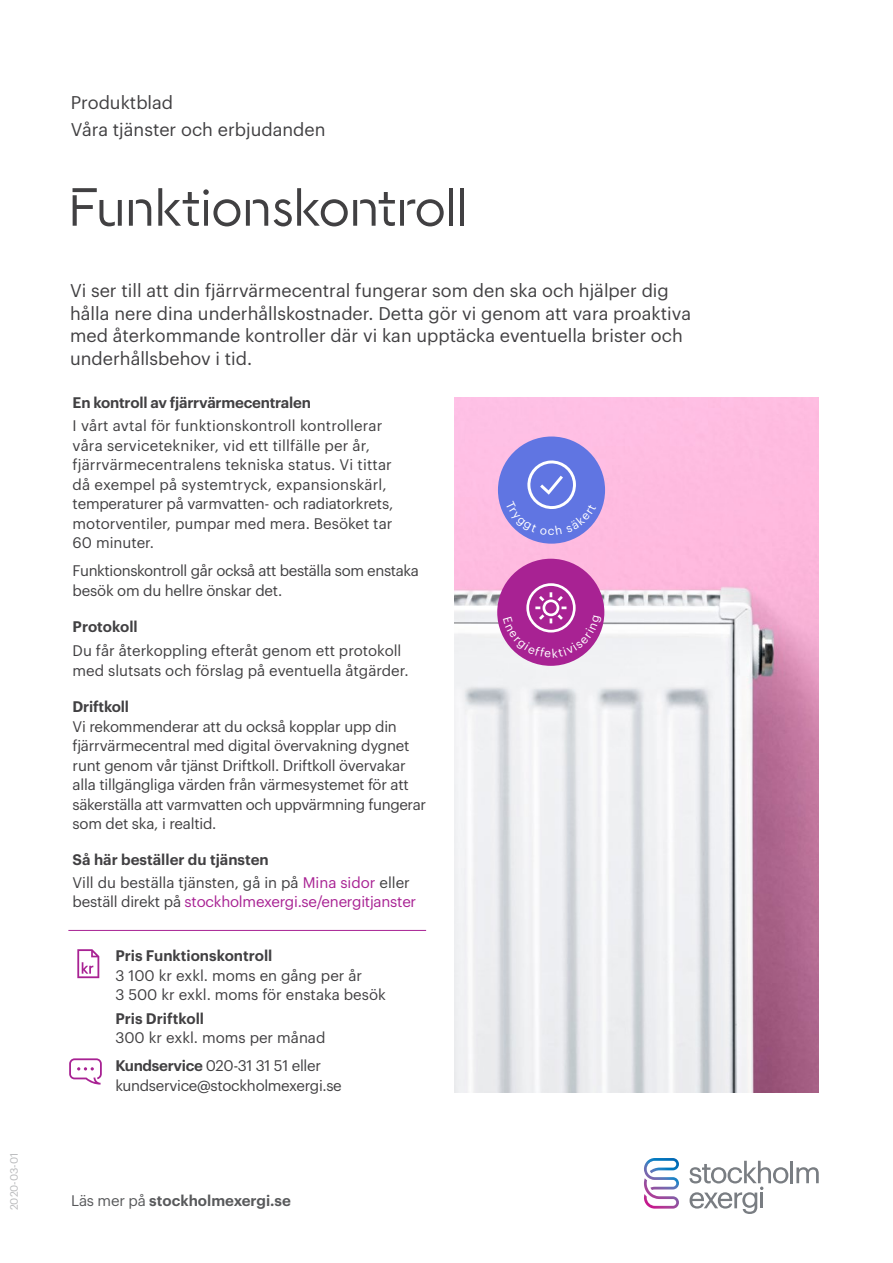
<style>
.page{position:relative;width:893px;height:1263px;background:#fff}
.page>*{position:absolute;margin:0;border:0;box-sizing:border-box;transform-origin:0 0}
.t1{font:52.5px "Stockholm Exergi Headline";color:#414042}
.t2{font:18px/22.5px "Graphik";color:#414042}
.t3{font:15px/19.5px "Graphik";letter-spacing:-.015em;color:#414042}
.t4{font:15px/19.5px "Graphik";letter-spacing:.01em;color:#414042}
.t5{font:600 15px "Graphik";letter-spacing:-.015em;color:#414042}
.t6{font:600 15px "Graphik";color:#58595b}
.t7{font:11.85px "Graphik";color:#fff}
.t8{font:10.5px "Graphik";color:#b7b8ba}
.s1{color:#a82293}
.s2{font-weight:600}
.s3{font-weight:400}
</style>
<div class="page">
<svg style="left:796px;top:1167px;width:23px;height:16px"></svg>
<svg style="left:689px;top:1161px;width:99px;height:53px"></svg>
<hr style="left:791px;top:1161px;width:2px;height:22px;background:#797d82">
<svg style="left:644px;top:1158px;width:35px;height:50px"></svg>
<img style="left:454px;top:397px;width:365px;height:696px">
<hr style="left:68px;top:930px;width:358px;height:1px;background:#a82293">
<svg style="left:77px;top:949px;width:22px;height:29px"></svg>
<svg style="left:69px;top:1058px;width:33px;height:26px"></svg>
<div style="left:497px;top:559px;width:107px;height:107px;background:#a82293;border-radius:50%"></div>
<div style="left:498px;top:436px;width:107px;height:108px;background:#6075e2;border-radius:50%"></div>
<svg style="left:503px;top:583px;width:99px;height:75px"></svg>
<svg style="left:506px;top:460px;width:90px;height:75px"></svg>
<p class="t8" style="left:6px;top:1210px;width:59px;rotate:-90deg">2020-03-01</p>
<p class="t2" style="left:71px;top:90px;width:104px">Produktblad</p>
<p class="t2" style="left:71px;top:117px;width:256px">Våra tjänster och erbjudanden</p>
<p class="t1" style="left:69px;top:177px;width:400px">Funktionskontroll</p>
<p class="t2" style="left:70px;top:278px;width:622px">Vi ser till att din fjärrvärmecentral fungerar som den ska och hjälper dig hålla nere dina underhållskostnader. Detta gör vi genom att vara proaktiva med återkommande kontroller där vi kan upptäcka eventuella brister och underhållsbehov i tid.</p>
<p class="t5" style="left:73px;top:391px;width:240px">En kontroll av fjärrvärmecentralen</p>
<p class="t4" style="left:73px;top:415px;width:322px">I vårt avtal för funktionskontroll kontrollerar våra servicetekniker, vid ett tillfälle per år, fjärrvärmecentralens tekniska status. Vi tittar då exempel på systemtryck, expansionskärl, temperaturer på varmvatten- och radiatorkrets, motorventiler, pumpar med mera. Besöket tar 60 minuter.</p>
<p class="t3" style="left:73px;top:560px;width:348px">Funktionskontroll går också att beställa som enstaka besök om du hellre önskar det.</p>
<p class="t5" style="left:73px;top:615px;width:67px">Protokoll</p>
<p class="t3" style="left:73px;top:640px;width:338px">Du får återkoppling efteråt genom ett protokoll med slutsats och förslag på eventuella åtgärder.</p>
<p class="t5" style="left:73px;top:695px;width:58px">Driftkoll</p>
<p class="t3" style="left:73px;top:715px;width:355px">Vi rekommenderar att du också kopplar upp din fjärrvärmecentral med digital övervakning dygnet runt genom vår tjänst Driftkoll. Driftkoll övervakar alla tillgängliga värden från värmesystemet för att säkerställa att varmvatten och uppvärmning fungerar som det ska, i realtid.</p>
<p class="t5" style="left:73px;top:848px;width:198px">Så här beställer du tjänsten</p>
<p class="t3" style="left:73px;top:871px;width:345px">Vill du beställa tjänsten, gå in på <span class="s1">Mina sidor</span> eller beställ direkt på <span class="s1">stockholmexergi.se/energitjanster</span></p>
<p class="t3" style="left:115px;top:945px;width:272px"><span class="s2">Pris Funktionskontroll<br></span>3 100 kr exkl. moms en gång per år<br>3 500 kr exkl. moms för enstaka besök</p>
<p class="t3" style="left:115px;top:1007px;width:212px"><span class="s2">Pris Driftkoll<br></span>300 kr exkl. moms per månad</p>
<p class="t3" style="left:115px;top:1055px;width:228px"><span class="s2">Kundservice</span> 020-31 31 51 eller kundservice@stockholmexergi.se</p>
<p class="t6" style="left:71px;top:1189px;width:221px"><span class="s3">Läs mer på</span> stockholmexergi.se</p>
<p class="t7" style="left:548px;top:522px;width:8px">c</p>
</div>
